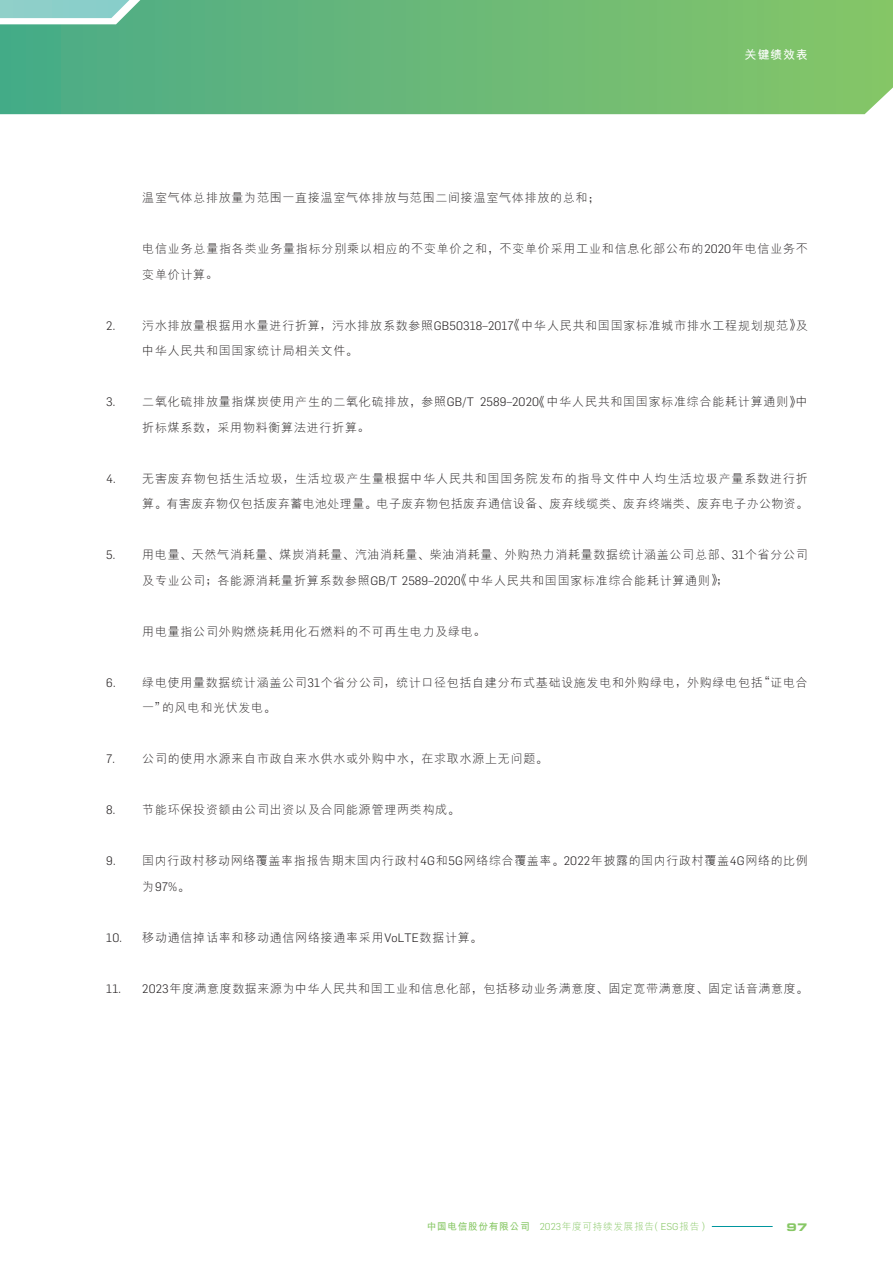
<style>
.page{position:relative;width:893px;height:1263px;background:#fff}
.page>*{position:absolute;margin:0;border:0;box-sizing:border-box;transform-origin:0 0}
._02_Note_Text{font:300 12px/25.5px "M Hei HKS";letter-spacing:.06em;color:#231f20}
.t1{font:700 12px "M Hei HKS";letter-spacing:.06em;color:#fff}
.t2{font:10.5px "Eurostile LT Std Bold Ex 2";color:#87c765}
.t3{font:300 9.75px "M Hei HKS";letter-spacing:.06em;color:#87c765}
.s1{font-family:"FZLTXHK";font-weight:400}
.s2{font-family:"Flama"}
.s3{font-weight:700}
</style>
<div class="page">
<hr style="left:712px;top:1226px;width:61px;height:1px;background:#00969e">
<svg style="left:0;top:0;width:893px;height:114px;background:#6ab978"></svg>
<svg style="left:0;top:0;width:143px;height:18px;background:#90cfc7"></svg>
<p class="t1" style="left:745px;top:46px;width:64px">關鍵績效表</p>
<p class="_02_Note_Text" style="left:142px;top:184px;width:459px">溫室氣體總排放量為範圍一直接溫室氣體排放與範圍二間接溫室氣體排放的總和<span class="s1">；</span></p>
<p class="_02_Note_Text" style="left:142px;top:235px;width:667px">電信業務總量指各類業務量指標分別乘以相應的不變單價之和<span class="s1">，</span>不變單價採用工業和信息化部公佈的<span class="s2">2020</span>年電信業務不變單價計算<span class="s1">。</span></p>
<p class="_02_Note_Text" style="left:142px;top:312px;width:667px;text-indent:-36px"><span class="s2">2.</span> 污水排放量根據用水量進行折算<span class="s1">，</span>污水排放系數參照<span class="s2">GB50318–2017</span><span class="s1">《</span>中華人民共和國國家標準城市排水工程規劃規範<span class="s1">》</span>及中華人民共和國國家統計局相關文件<span class="s1">。</span></p>
<p class="_02_Note_Text" style="left:142px;top:388px;width:667px;text-indent:-36px"><span class="s2">3.</span> 二氧化硫排放量指煤炭使用產生的二氧化硫排放<span class="s1">，</span>參照<span class="s2">GB/T 2589–2020</span><span class="s1">《</span>中華人民共和國國家標準綜合能耗計算通則<span class="s1">》</span>中折標煤系數<span class="s1">，</span>採用物料衡算法進行折算<span class="s1">。</span></p>
<p class="_02_Note_Text" style="left:106px;top:465px;width:703px;text-align:right"><span class="s2">4.</span> 無害廢棄物包括生活垃圾<span class="s1">，</span>生活垃圾產生量根據中華人民共和國國務院發佈的指導文件中人均生活垃圾產量系數進行折算<span class="s1">。</span>有害廢棄物僅包括廢棄蓄電池處理量<span class="s1">。</span>電子廢棄物包括廢棄通信設備<span class="s1">、</span>廢棄線纜類<span class="s1">、</span>廢棄終端類<span class="s1">、</span>廢棄電子辦公物資<span class="s1">。</span></p>
<p class="_02_Note_Text" style="left:142px;top:541px;width:667px;text-indent:-36px"><span class="s2">5.</span> 用電量<span class="s1">、</span>天然氣消耗量<span class="s1">、</span>煤炭消耗量<span class="s1">、</span>汽油消耗量<span class="s1">、</span>柴油消耗量<span class="s1">、</span>外購熱力消耗量數據統計涵蓋公司總部<span class="s1">、</span><span class="s2">31</span>個省分公司及專業公司<span class="s1">；</span>各能源消耗量折算系數參照<span class="s2">GB/T 2589–2020</span><span class="s1">《</span>中華人民共和國國家標準綜合能耗計算通則<span class="s1">》；</span></p>
<p class="_02_Note_Text" style="left:142px;top:618px;width:344px">用電量指公司外購燃燒耗用化石燃料的不可再生電力及綠電<span class="s1">。</span></p>
<p class="_02_Note_Text" style="left:142px;top:669px;width:667px;text-indent:-36px"><span class="s2">6.</span> 綠電使用量數據統計涵蓋公司<span class="s2">31</span>個省分公司<span class="s1">，</span>統計口徑包括自建分佈式基礎設施發電和外購綠電<span class="s1">，</span>外購綠電包括<span class="s1">“</span>證電合一<span class="s1">”</span>的風電和光伏發電<span class="s1">。</span></p>
<p class="_02_Note_Text" style="left:106px;top:745px;width:443px"><span class="s2">7.</span> 公司的使用水源來自市政自來水供水或外購中水<span class="s1">，</span>在求取水源上無問題<span class="s1">。</span></p>
<p class="_02_Note_Text" style="left:106px;top:796px;width:355px"><span class="s2">8.</span> 節能環保投資額由公司出資以及合同能源管理兩類構成<span class="s1">。</span></p>
<p class="_02_Note_Text" style="left:142px;top:847px;width:667px;text-indent:-36px"><span class="s2">9.</span> 國內行政村移動網絡覆蓋率指報告期末國內行政村<span class="s2">4G</span>和<span class="s2">5G</span>網絡綜合覆蓋率<span class="s1">。</span><span class="s2">2022</span>年披露的國內行政村覆蓋<span class="s2">4G</span>網絡的比例為<span class="s2">97%</span><span class="s1">。</span></p>
<p class="_02_Note_Text" style="left:106px;top:924px;width:377px"><span class="s2">10.</span> 移動通信掉話率和移動通信網絡接通率採用<span class="s2">VoLTE</span>數據計算<span class="s1">。</span></p>
<p class="_02_Note_Text" style="left:106px;top:975px;width:703px"><span class="s2">11. 2023</span>年度滿意度數據來源為中華人民共和國工業和信息化部<span class="s1">，</span>包括移動業務滿意度<span class="s1">、</span>固定寬帶滿意度<span class="s1">、</span>固定話音滿意度<span class="s1">。</span></p>
<p class="t3" style="left:427px;top:1219px;width:284px"><span class="s3">中國電信股份有限公司</span> <span class="s2">2023</span>年度可持續發展報告<span class="s1">（</span><span class="s2">ESG</span>報告<span class="s1">）</span></p>
<p class="t2" style="left:786px;top:1219px;width:23px">97</p>
</div>
